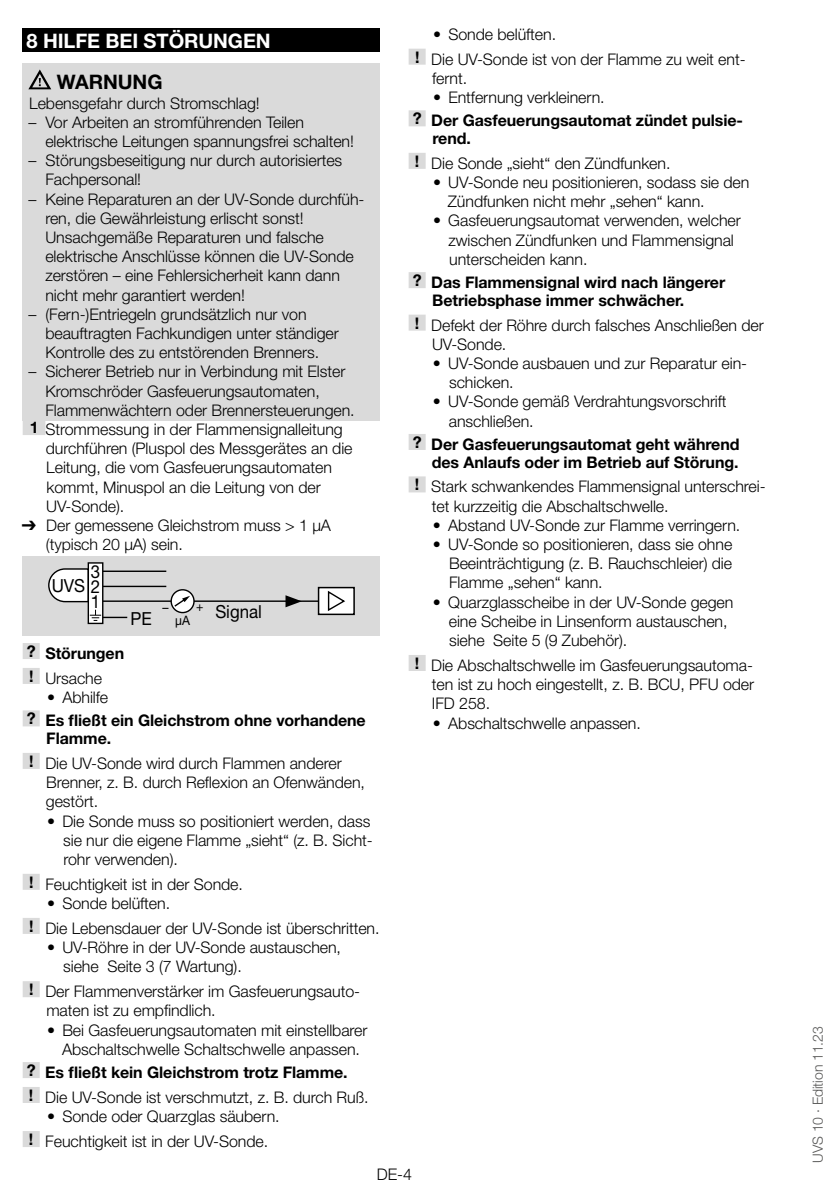
<style>
.page{position:relative;width:840px;height:1191px;background:#fff}
.page>*{position:absolute;margin:0;border:0;box-sizing:border-box;transform-origin:0 0}
.t1{font:700 20px "Helvetica Neue LT Pro";letter-spacing:-.005em;color:#fff}
.t2{font:700 20px "Helvetica Neue LT Pro";color:#000}
.t3{font:18px/30px "Helvetica Neue LT Pro";color:#000;scale:.94 1}
.t4{font:300 16px/19.2px "Helvetica Neue LT Pro";letter-spacing:-.005em;color:#000}
.t5{font:700 16px/17.6px "Helvetica Neue LT Pro";letter-spacing:-.005em;color:#000}
.t6{font:300 14px "Helvetica Neue LT Pro";letter-spacing:-.005em;color:#575756}
.t7{font:13px/13.2px "Helvetica Neue LT Pro";color:#000;text-align:center;scale:.94 1}
.s1{font-weight:700}
.s2{font-family:"Arial Unicode MS";font-weight:400}
.s3{font-weight:300}
</style>
<div class="page">
<div style="left:23px;top:28px;width:357px;height:24px;background:#000"></div>
<div style="left:23px;top:64px;width:357px;height:31px;background:#dadada"></div>
<div style="left:23px;top:91px;width:357px;height:22px;background:#dadada"></div>
<div style="left:23px;top:111px;width:357px;height:40px;background:#dadada"></div>
<div style="left:23px;top:149px;width:357px;height:41px;background:#dadada"></div>
<div style="left:23px;top:187px;width:357px;height:118px;background:#dadada"></div>
<div style="left:23px;top:303px;width:357px;height:60px;background:#dadada"></div>
<div style="left:23px;top:360px;width:357px;height:60px;background:#dadada"></div>
<div style="left:23px;top:419px;width:22px;height:16px;background:#dadada"></div>
<div style="left:23px;top:643px;width:17px;height:16px;background:#dadada"></div>
<div style="left:23px;top:668px;width:17px;height:16px;background:#dadada"></div>
<div style="left:23px;top:710px;width:17px;height:16px;background:#dadada"></div>
<div style="left:23px;top:753px;width:17px;height:16px;background:#dadada"></div>
<div style="left:23px;top:873px;width:17px;height:16px;background:#dadada"></div>
<div style="left:23px;top:918px;width:17px;height:16px;background:#dadada"></div>
<div style="left:23px;top:981px;width:17px;height:16px;background:#dadada"></div>
<div style="left:23px;top:1062px;width:17px;height:16px;background:#dadada"></div>
<div style="left:23px;top:1087px;width:17px;height:16px;background:#dadada"></div>
<div style="left:23px;top:1131px;width:17px;height:16px;background:#dadada"></div>
<svg style="left:28px;top:69px;width:23px;height:20px"></svg>
<div style="left:23px;top:556px;width:357px;height:80px;background:#dadada"></div>
<svg style="left:48px;top:567px;width:40px;height:36px"></svg>
<hr style="left:103px;top:600px;width:243px;height:2px;background:#000">
<hr style="left:103px;top:586px;width:63px;height:1px;background:#000">
<hr style="left:103px;top:570px;width:63px;height:2px;background:#000">
<hr style="left:103px;top:616px;width:24px;height:2px;background:#000">
<div style="left:88px;top:563px;width:15px;height:60px;background:#fff"></div>
<div style="left:88px;top:562px;width:15px;height:62px;border:1px solid #000"></div>
<svg style="left:90px;top:610px;width:11px;height:11px"></svg>
<svg style="left:285px;top:595px;width:16px;height:12px"></svg>
<div style="left:318px;top:587px;width:36px;height:27px;background:#fff"></div>
<div style="left:317px;top:587px;width:37px;height:28px;border:2px solid #000"></div>
<svg style="left:327px;top:591px;width:18px;height:20px"></svg>
<svg style="left:171px;top:590px;width:23px;height:22px"></svg>
<div style="left:170px;top:589px;width:24px;height:24px;border:1px solid #000;border-radius:50%"></div>
<svg style="left:173px;top:596px;width:17px;height:12px"></svg>
<div style="left:408px;top:49px;width:17px;height:16px;background:#dadada"></div>
<div style="left:408px;top:110px;width:17px;height:16px;background:#dadada"></div>
<div style="left:408px;top:153px;width:17px;height:16px;background:#dadada"></div>
<div style="left:408px;top:272px;width:17px;height:16px;background:#dadada"></div>
<div style="left:408px;top:315px;width:17px;height:16px;background:#dadada"></div>
<div style="left:408px;top:434px;width:17px;height:16px;background:#dadada"></div>
<div style="left:408px;top:476px;width:17px;height:16px;background:#dadada"></div>
<div style="left:408px;top:655px;width:17px;height:16px;background:#dadada"></div>
<p class="t1" style="left:27px;top:28px;width:230px">8 HILFE BEI STÖRUNGEN</p>
<p class="t2" style="left:57px;top:70px;width:34px">WARN</p>
<p class="t2" style="left:118px;top:70px;width:46px">UNG</p>
<p class="t4" style="left:29px;top:93px;width:232px">Lebensgefahr durch Stromschlag!</p>
<p class="t4" style="left:45px;top:112px;width:310px;text-indent:-17px">– Vor Arbeiten an stromführenden Teilen elektrische Leitungen spannungsfrei schalten!</p>
<p class="t4" style="left:45px;top:150px;width:298px;text-indent:-17px">– Störungsbeseitigung nur durch autorisiertes<br>Fachpersonal!</p>
<p class="t4" style="left:45px;top:189px;width:320px;text-indent:-17px">– Keine Reparaturen an der UV-Sonde durchfüh&shy;ren, die Gewährleistung erlischt sonst!<br>Unsachgemäße Reparaturen und falsche elektrische Anschlüsse können die UV-Sonde zerstören – eine Fehlersicherheit kann dann nicht mehr garantiert werden!</p>
<p class="t4" style="left:45px;top:304px;width:295px;text-indent:-17px">– (Fern-)Entriegeln grundsätzlich nur von beauftragten Fachkundigen unter ständiger<br>Kontrolle des zu entstörenden Brenners.</p>
<p class="t4" style="left:28px;top:362px;width:318px">– Sicherer Betrieb nur in Verbindung mit Elster</p>
<p class="t4" style="left:45px;top:381px;width:276px">Kromschröder Gasfeuerungsautomaten,</p>
<p class="t4" style="left:45px;top:400px;width:310px">Flammenwächtern oder Brennersteuerungen.</p>
<p class="t4" style="left:30px;top:419px;width:314px"><span class="s1">1</span> Strommessung in der Flammensignalleitung</p>
<p class="t4" style="left:46px;top:438px;width:308px">durchführen (Pluspol des Messgerätes an die</p>
<p class="t4" style="left:46px;top:458px;width:287px">Leitung, die vom Gasfeuerungsautomaten</p>
<p class="t4" style="left:46px;top:477px;width:276px">kommt, Minuspol an die Leitung von der</p>
<p class="t4" style="left:46px;top:496px;width:80px">UV-Sonde).</p>
<p class="t4" style="left:46px;top:515px;width:286px;text-indent:-24px"><span class="s2">➔</span> Der gemessene Gleichstrom muss &gt; 1 μA (typisch 20 μA) sein.</p>
<p class="t3" style="left:52px;top:570px;width:53px">UVS 2</p>
<p class="t3" style="left:91px;top:556px;width:12px">3<br>1</p>
<p class="t3" style="left:130px;top:603px;width:24px">PE</p>
<p class="t7" style="left:162px;top:600px;width:45px">– + µA</p>
<p class="t3" style="left:215px;top:596px;width:51px">Signal</p>
<p class="t5" style="left:27px;top:640px;width:99px;line-height:24.8px">? Störungen ! <span class="s3">Ursache</span></p>
<p class="t4" style="left:47px;top:687px;width:63px">• Abhilfe</p>
<p class="t5" style="left:46px;top:711px;width:321px;text-indent:-19px">? Es fließt ein Gleichstrom ohne vorhandene<br>Flamme.</p>
<p class="t4" style="left:46px;top:753px;width:320px;text-indent:-17px"><span class="s1">!</span> Die UV-Sonde wird durch Flammen anderer<br>Brenner, z. B. durch Reflexion an Ofenwänden, gestört.</p>
<p class="t4" style="left:63px;top:811px;width:311px;text-indent:-16px">• Die Sonde muss so positioniert werden, dass sie nur die eigene Flamme „sieht“ (z. B. Sicht&shy;rohr verwenden).</p>
<p class="t4" style="left:29px;top:874px;width:215px"><span class="s1">!</span> Feuchtigkeit ist in der Sonde.</p>
<p class="t4" style="left:29px;top:890px;width:352px;line-height:24.8px;text-indent:18px">• Sonde belüften.<br><span class="s1">!</span> Die Lebensdauer der UV-Sonde ist überschritten.</p>
<p class="t4" style="left:63px;top:937px;width:279px;text-indent:-16px">• UV-Röhre in der UV-Sonde austauschen, siehe Seite 3 (7 Wartung).</p>
<p class="t4" style="left:46px;top:981px;width:315px;text-indent:-17px"><span class="s1">!</span> Der Flammenverstärker im Gasfeuerungsauto&shy;maten ist zu empfindlich.</p>
<p class="t4" style="left:47px;top:1020px;width:322px;text-align:center">• Bei Gasfeuerungsautomaten mit einstellbarer<br>Abschaltschwelle Schaltschwelle anpassen.</p>
<p class="t4" style="left:27px;top:1059px;width:343px;line-height:24.8px"><span class="s1">? Es fließt kein Gleichstrom trotz Flamme.<br>!</span> Die UV-Sonde ist verschmutzt, z. B. durch Ruß.</p>
<p class="t4" style="left:29px;top:1103px;width:252px;line-height:24.8px;text-indent:18px">• Sonde oder Quarzglas säubern. <span class="s1">!</span> Feuchtigkeit ist in der UV-Sonde.</p>
<p class="t4" style="left:415px;top:21px;width:332px;line-height:24.8px;text-indent:18px">• Sonde belüften.<br><span class="s1">!</span> Die UV-Sonde ist von der Flamme zu weit ent-</p>
<p class="t4" style="left:432px;top:68px;width:37px">fernt.</p>
<p class="t4" style="left:433px;top:87px;width:173px">• Entfernung verkleinern.</p>
<p class="t5" style="left:432px;top:111px;width:312px;text-indent:-20px">? Der Gasfeuerungsautomat zündet pulsie&shy;rend.</p>
<p class="t4" style="left:415px;top:153px;width:257px"><span class="s1">!</span> Die Sonde „sieht“ den Zündfunken.</p>
<p class="t4" style="left:447px;top:172px;width:303px;text-indent:-15px">• UV-Sonde neu positionieren, sodass sie den<br>Zündfunken nicht mehr „sehen“ kann.</p>
<p class="t4" style="left:448px;top:211px;width:294px;text-indent:-15px">• Gasfeuerungsautomat verwenden, welcher zwischen Zündfunken und Flammensignal unterscheiden kann.</p>
<p class="t5" style="left:432px;top:273px;width:294px;text-indent:-19px">? Das Flammensignal wird nach längerer<br>Betriebsphase immer schwächer.</p>
<p class="t4" style="left:432px;top:315px;width:333px;text-indent:-17px"><span class="s1">!</span> Defekt der Röhre durch falsches Anschließen der<br>UV-Sonde.</p>
<p class="t4" style="left:449px;top:353px;width:299px;text-indent:-16px">• UV-Sonde ausbauen und zur Reparatur ein&shy;schicken.</p>
<p class="t4" style="left:448px;top:392px;width:279px;text-indent:-16px">• UV-Sonde gemäß Verdrahtungsvorschrift anschließen.</p>
<p class="t5" style="left:412px;top:435px;width:328px;text-align:right">? Der Gasfeuerungsautomat geht während des Anlaufs oder im Betrieb auf Störung.</p>
<p class="t4" style="left:431px;top:477px;width:335px;text-indent:-17px"><span class="s1">!</span> Stark schwankendes Flammensignal unterschrei&shy;tet kurzzeitig die Abschaltschwelle.</p>
<p class="t4" style="left:432px;top:515px;width:309px">• Abstand UV-Sonde zur Flamme verringern.</p>
<p class="t4" style="left:449px;top:534px;width:284px;text-align:justify;text-indent:-16px">• UV-Sonde so positionieren, dass sie ohne Beeinträchtigung (z. B. Rauchschleier) die Flamme „sehen“ kann.</p>
<p class="t4" style="left:448px;top:592px;width:286px;text-indent:-16px">• Quarzglasscheibe in der UV-Sonde gegen eine Scheibe in Linsenform austauschen, siehe Seite 5 (9 Zubehör).</p>
<p class="t4" style="left:431px;top:655px;width:323px;text-align:justify;text-indent:-17px"><span class="s1">!</span> Die Abschaltschwelle im Gasfeuerungsautoma&shy;ten ist zu hoch eingestellt, z. B. BCU, PFU oder IFD 258.</p>
<p class="t4" style="left:432px;top:713px;width:209px">• Abschaltschwelle anpassen.</p>
<p class="t4" style="left:377px;top:1164px;width:37px">DE-4</p>
<p class="t6" style="left:809px;top:1162px;width:138px;rotate:-90deg">UVS 10 · Edition 11.23</p>
</div>
